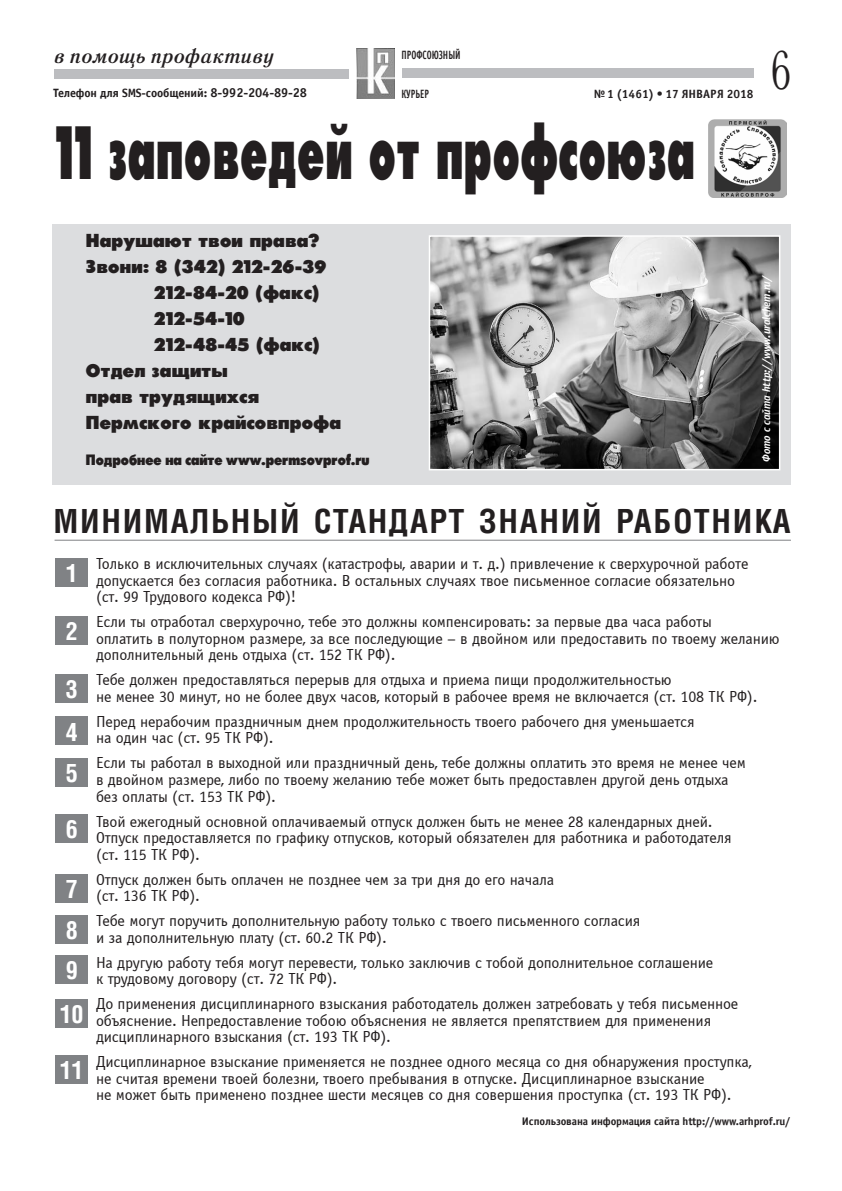
<style>
.page{position:relative;width:842px;height:1191px;background:#fff}
.page>*{position:absolute;margin:0;border:0;box-sizing:border-box;transform-origin:0 0}
.t1{font:82.2px "Futura Press Press";letter-spacing:.03em;color:#231f20;scale:.57 1}
.t2{font:54px "Literaturnaya C";color:#231f20;scale:.7 1}
.t3{font:700 32px "AG Letterica Condensed";letter-spacing:.055em;color:#231f20}
.t4{font:700 24px/42px "AG Letterica Condensed";color:#fff;text-align:justify}
.t5{font:20px "Futura Press Press";letter-spacing:.01em;color:#231f20}
.t6{font:italic 700 20px "Literaturnaya C";color:#231f20}
.t7{font:16px/16.5px "Officina Sans C";letter-spacing:-.01em;color:#231f20}
.t8{font:16px "Futura Press Press";color:#231f20;scale:.9 1}
.t9{font:700 12px "Officina Sans C";color:#231f20}
.t10{font:700 12px "Officina Sans C";color:#231f20;scale:.7 1}
.t11{font:700 11px "Officina Sans C";letter-spacing:-.01em;color:#231f20}
.t12{font:italic 700 11px "Officina Sans C";letter-spacing:-.01em;color:#fff}
.s1{font-size:13px}
</style>
<div class="page">
<img style="left:356px;top:48px;width:38px;height:50px">
<div style="left:54px;top:69px;width:295px;height:10px;background:#bcbdc0"></div>
<div style="left:402px;top:68px;width:351px;height:10px;background:#bcbdc0"></div>
<div style="left:53px;top:224px;width:738px;height:261px;background:#dcdddf"></div>
<img style="left:709px;top:119px;width:77px;height:78px">
<img style="left:432px;top:238px;width:345px;height:229px">
<div style="left:429px;top:235px;width:351px;height:235px;border:2px solid #fff"></div>
<div style="left:55px;top:558px;width:33px;height:29px;background:#808285"></div>
<div style="left:55px;top:616px;width:33px;height:28px;background:#808285"></div>
<div style="left:55px;top:674px;width:33px;height:28px;background:#808285"></div>
<div style="left:55px;top:716px;width:33px;height:29px;background:#808285"></div>
<div style="left:55px;top:758px;width:33px;height:28px;background:#808285"></div>
<div style="left:55px;top:814px;width:33px;height:28px;background:#808285"></div>
<div style="left:55px;top:874px;width:33px;height:28px;background:#808285"></div>
<div style="left:55px;top:915px;width:33px;height:28px;background:#808285"></div>
<div style="left:55px;top:955px;width:33px;height:28px;background:#808285"></div>
<div style="left:55px;top:999px;width:33px;height:28px;background:#808285"></div>
<div style="left:55px;top:1055px;width:33px;height:29px;background:#808285"></div>
<hr style="left:55px;top:539px;width:736px;height:1px;background:#808285">
<p class="t6" style="left:54px;top:45px;width:221px">в помощь профактиву</p>
<p class="t9" style="left:53px;top:86px;width:255px">Телефон для SMS-сообщений: <span class="s1">8-992-204-89-28</span></p>
<h1 class="t1" style="left:55px;top:104px;width:1122px">11 заповедей от профсоюза</h1>
<p class="t10" style="left:401px;top:48px;width:86px">ПРОФСОЮЗНЫЙ</p>
<p class="t10" style="left:401px;top:87px;width:41px">КУРЬЕР</p>
<p class="t9" style="left:594px;top:87px;width:161px">№ 1 (1461) 17 ЯНВАРЯ 2018</p>
<h2 class="t2" style="left:771px;top:40px;width:30px">6</h2>
<p class="t5" style="left:86px;top:228px;width:235px">Нарушают твои права?</p>
<p class="t5" style="left:86px;top:254px;width:242px">Звони: 8 (342) 212-26-39</p>
<p class="t5" style="left:154px;top:280px;width:167px">212-84-20 (факс)</p>
<p class="t5" style="left:154px;top:306px;width:92px">212-54-10</p>
<p class="t5" style="left:154px;top:332px;width:167px">212-48-45 (факс)</p>
<p class="t5" style="left:86px;top:358px;width:143px">Отдел защиты</p>
<p class="t5" style="left:86px;top:384px;width:174px">прав трудящихся</p>
<p class="t5" style="left:86px;top:410px;width:256px">Пермского крайсовпрофа</p>
<p class="t12" style="left:760px;top:461px;width:189px;rotate:-90deg">Фото с сайта http://www.uralchem.ru/</p>
<p class="t8" style="left:86px;top:450px;width:317px">Подробнее на сайте www.permsovprof.ru</p>
<h3 class="t3" style="left:53px;top:502px;width:738px">МИНИМАЛЬНЫЙ СТАНДАРТ ЗНАНИЙ РАБОТНИКА</h3>
<p class="t7" style="left:96px;top:556px;width:654px">Только в исключительных случаях (катастрофы, аварии и т. д.) привлечение к сверхурочной работе допускается без согласия работника. В остальных случаях твое письменное согласие обязательно (ст. 99 Трудового кодекса РФ)!</p>
<p class="t7" style="left:96px;top:614px;width:685px">Если ты отработал сверхурочно, тебе это должны компенсировать: за первые два часа работы<br>оплатить в полуторном размере, за все последующие – в двойном или предоставить по твоему желанию дополнительный день отдыха (ст. 152 ТК РФ).</p>
<p class="t7" style="left:96px;top:672px;width:663px">Тебе должен предоставляться перерыв для отдыха и приема пищи продолжительностью<br>не менее 30 минут, но не более двух часов, который в рабочее время не включается (ст. 108 ТК РФ).</p>
<p class="t7" style="left:96px;top:713px;width:600px">Перед нерабочим праздничным днем продолжительность твоего рабочего дня уменьшается на один час (ст. 95 ТК РФ).</p>
<p class="t7" style="left:96px;top:755px;width:651px">Если ты работал в выходной или праздничный день, тебе должны оплатить это время не менее чем в двойном размере, либо по твоему желанию тебе может быть предоставлен другой день отдыха без оплаты (ст. 153 ТК РФ).</p>
<p class="t7" style="left:96px;top:813px;width:637px">Твой ежегодный основной оплачиваемый отпуск должен быть не менее 28 календарных дней.<br>Отпуск предоставляется по графику отпусков, который обязателен для работника и работодателя (ст. 115 ТК РФ).</p>
<p class="t7" style="left:96px;top:871px;width:460px">Отпуск должен быть оплачен не позднее чем за три дня до его начала (ст. 136 ТК РФ).</p>
<p class="t7" style="left:96px;top:912px;width:546px">Тебе могут поручить дополнительную работу только с твоего письменного согласия и за дополнительную плату (ст. 60.2 ТК РФ).</p>
<p class="t7" style="left:96px;top:954px;width:619px">На другую работу тебя могут перевести, только заключив с тобой дополнительное соглашение к трудовому договору (ст. 72 ТК РФ).</p>
<p class="t7" style="left:96px;top:995px;width:644px">До применения дисциплинарного взыскания работодатель должен затребовать у тебя письменное объяснение. Непредоставление тобою объяснения не является препятствием для применения дисциплинарного взыскания (ст. 193 ТК РФ).</p>
<p class="t7" style="left:96px;top:1053px;width:657px">Дисциплинарное взыскание применяется не позднее одного месяца со дня обнаружения проступка, не считая времени твоей болезни, твоего пребывания в отпуске. Дисциплинарное взыскание<br>не может быть применено позднее шести месяцев со дня совершения проступка (ст. 193 ТК РФ).</p>
<p class="t11" style="left:522px;top:1114px;width:270px">Использована информация сайта http://www.arhprof.ru/</p>
<h3 class="t4" style="left:66px;top:552px;width:13px">1</h3>
<h3 class="t4" style="left:66px;top:609px;width:13px">2</h3>
<h3 class="t4" style="left:66px;top:667px;width:13px">3<br>4<br>5</h3>
<h3 class="t4" style="left:66px;top:807px;width:13px">6</h3>
<h3 class="t4" style="left:66px;top:868px;width:13px;line-height:40.6px">7<br>8<br>9</h3>
<h3 class="t4" style="left:60px;top:992px;width:25px">10</h3>
<h3 class="t4" style="left:60px;top:1049px;width:25px">11</h3>
</div>
